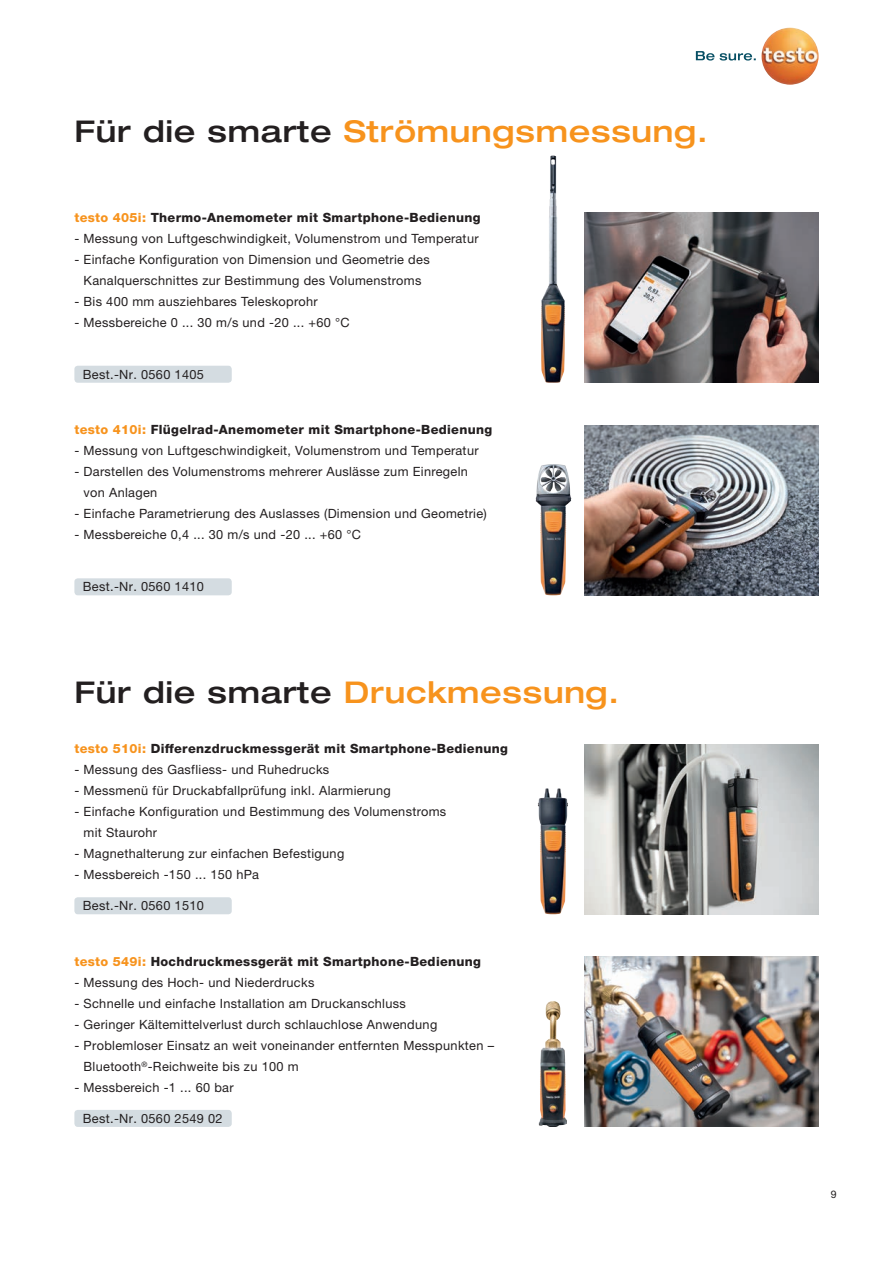
<style>
.page{position:relative;width:893px;height:1263px;background:#fff}
.page>*{position:absolute;margin:0;border:0;box-sizing:border-box;transform-origin:0 0}
.t1{font:500 expanded 30px "Helvetica Neue LTW1 G";letter-spacing:.025em;color:#f7931d}
.t2{font:12.75px/21px "Helvetica Neue LTW1 G";letter-spacing:.025em;color:#231f20}
.t3{font:800 12.75px "Helvetica Neue LTW1 G";letter-spacing:.025em;color:#231f20}
.t4{font:10.5px "Helvetica Neue LTW1 G";color:#231f20}
.s1{color:#231f20}
.s2{color:#f7931d}
</style>
<div class="page">
<img style="left:535px;top:464px;width:36px;height:131px">
<img style="left:541px;top:156px;width:24px;height:227px">
<img style="left:585px;top:213px;width:234px;height:170px">
<img style="left:585px;top:425px;width:234px;height:170px">
<svg style="left:696px;top:51px;width:60px;height:10px"></svg>
<img style="left:761px;top:28px;width:58px;height:57px;border-radius:29px">
<img style="left:585px;top:744px;width:234px;height:170px">
<img style="left:585px;top:957px;width:234px;height:170px">
<img style="left:538px;top:788px;width:30px;height:126px">
<img style="left:539px;top:1001px;width:28px;height:126px">
<div style="left:74px;top:578px;width:158px;height:17px;background:#d4dce1;border-radius:3px"></div>
<div style="left:74px;top:366px;width:158px;height:17px;background:#d4dce1;border-radius:3px"></div>
<div style="left:74px;top:897px;width:158px;height:17px;background:#d4dce1;border-radius:3px"></div>
<div style="left:74px;top:1110px;width:158px;height:17px;background:#d4dce1;border-radius:3px"></div>
<h1 class="t1" style="left:74px;top:112px;width:635px"><span class="s1">Für die smarte</span> Strömungsmessung.</h1>
<p class="t3" style="left:74px;top:210px;width:408px"><span class="s2">testo 405i:</span> Thermo-Anemometer mit Smartphone-Bedienung</p>
<p class="t2" style="left:74px;top:228px;width:406px">- Messung von Luftgeschwindigkeit, Volumenstrom und Temperatur</p>
<p class="t2" style="left:74px;top:249px;width:357px;text-align:center">- Einfache Konfiguration von Dimension und Geometrie des<br>Kanalquerschnittes zur Bestimmung des Volumenstroms</p>
<p class="t2" style="left:74px;top:291px;width:245px">- Bis 400 mm ausziehbares Teleskoprohr</p>
<p class="t2" style="left:74px;top:312px;width:277px">- Messbereiche 0 ... 30 m/s und -20 ... +60 °C</p>
<p class="t2" style="left:83px;top:364px;width:123px">Best.-Nr. 0560 1405</p>
<p class="t3" style="left:74px;top:422px;width:419px"><span class="s2">testo 410i:</span> Flügelrad-Anemometer mit Smartphone-Bedienung</p>
<p class="t2" style="left:74px;top:440px;width:406px">- Messung von Luftgeschwindigkeit, Volumenstrom und Temperatur</p>
<p class="t2" style="left:84px;top:461px;width:386px;text-indent:-9px">- Darstellen des Volumenstroms mehrerer Auslässe zum Einregeln von Anlagen</p>
<p class="t2" style="left:74px;top:503px;width:414px">- Einfache Parametrierung des Auslasses (Dimension und Geometrie)</p>
<p class="t2" style="left:74px;top:524px;width:288px">- Messbereiche 0,4 ... 30 m/s und -20 ... +60 °C</p>
<p class="t2" style="left:83px;top:576px;width:123px">Best.-Nr. 0560 1410</p>
<h1 class="t1" style="left:74px;top:673px;width:546px"><span class="s1">Für die smarte</span> Druckmessung.</h1>
<p class="t3" style="left:74px;top:741px;width:435px"><span class="s2">testo 510i:</span> Differenzdruckmessgerät mit Smartphone-Bedienung</p>
<p class="t2" style="left:74px;top:759px;width:256px">- Messung des Gasfliess- und Ruhedrucks</p>
<p class="t2" style="left:74px;top:780px;width:318px">- Messmenü für Druckabfallprüfung inkl. Alarmierung</p>
<p class="t2" style="left:84px;top:801px;width:364px;text-indent:-9px">- Einfache Konfiguration und Bestimmung des Volumenstroms mit Staurohr</p>
<p class="t2" style="left:74px;top:843px;width:271px">- Magnethalterung zur einfachen Befestigung</p>
<p class="t2" style="left:74px;top:864px;width:186px">- Messbereich -150 ... 150 hPa</p>
<p class="t2" style="left:83px;top:895px;width:123px">Best.-Nr. 0560 1510</p>
<p class="t3" style="left:74px;top:954px;width:408px"><span class="s2">testo 549i:</span> Hochdruckmessgerät mit Smartphone-Bedienung</p>
<p class="t2" style="left:74px;top:972px;width:242px">- Messung des Hoch- und Niederdrucks</p>
<p class="t2" style="left:74px;top:993px;width:333px">- Schnelle und einfache Installation am Druckanschluss</p>
<p class="t2" style="left:74px;top:1014px;width:364px">- Geringer Kältemittelverlust durch schlauchlose Anwendung</p>
<p class="t2" style="left:84px;top:1035px;width:412px;text-indent:-9px">- Problemloser Einsatz an weit voneinander entfernten Messpunkten –<br>Bluetooth<sup>®</sup>-Reichweite bis zu 100 m</p>
<p class="t2" style="left:74px;top:1077px;width:161px">- Messbereich -1 ... 60 bar</p>
<p class="t2" style="left:83px;top:1108px;width:141px">Best.-Nr. 0560 2549 02</p>
<p class="t4" style="left:831px;top:1188px;width:7px">9</p>
</div>
